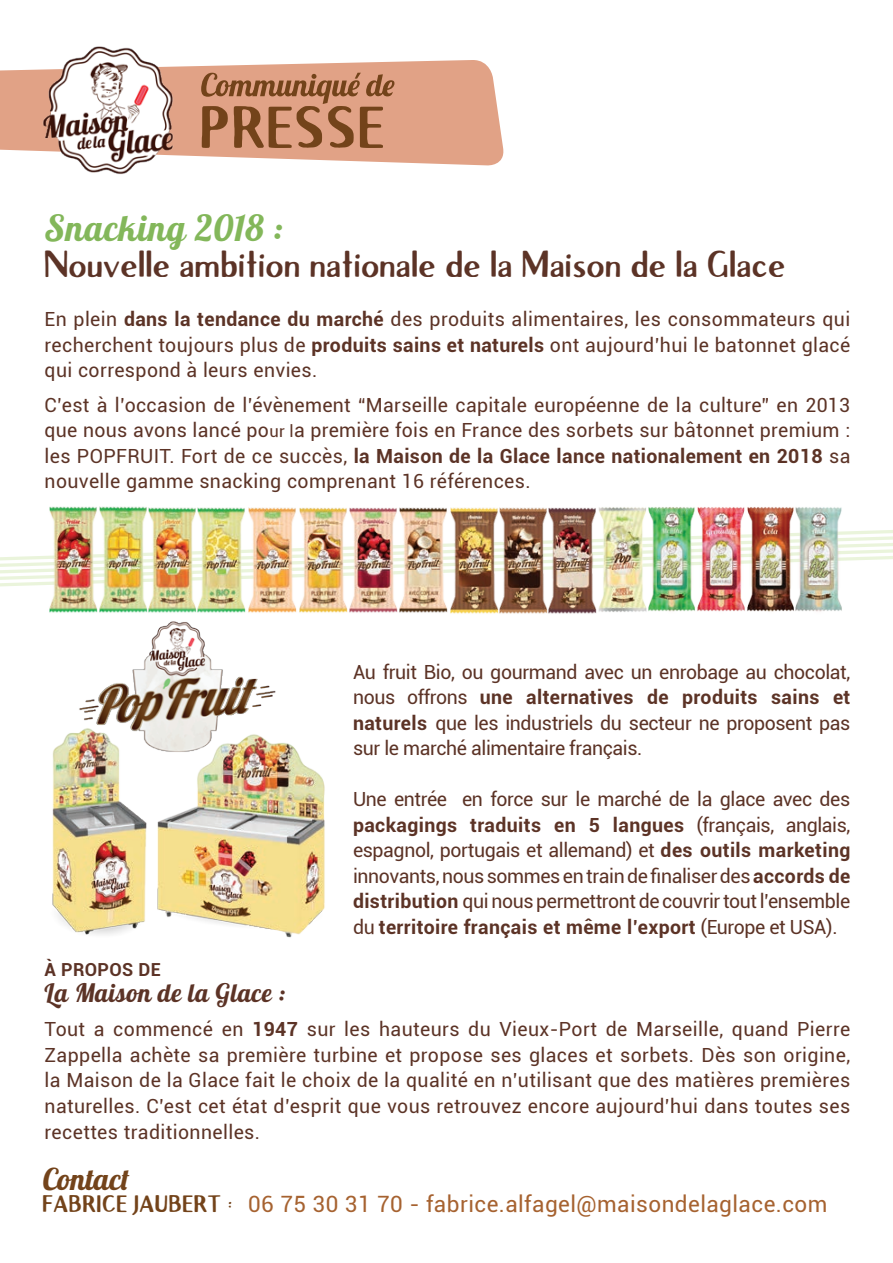
<style>
.page{position:relative;width:893px;height:1263px;background:#fff}
.page>*{position:absolute;margin:0;border:0;box-sizing:border-box;transform-origin:0 0}
.t1{font:37.5px "Avera Sans TC";letter-spacing:.04em;color:#5c3326}
.t2{font:36px "Lobster 1.4";letter-spacing:.02em;color:#83b75a}
.t3{font:30px "Lobster 1.4";color:#73431a}
.t4{font:25.5px "Lobster 1.4";letter-spacing:.02em;color:#5c3326}
.t5{font:700 24px "Avera Sans TC";letter-spacing:.06em;color:#73431a}
.t6{font:22.5px "Roboto";letter-spacing:.02em;color:#a66230}
.t7{font:19.5px/25.5px "Roboto";letter-spacing:.02em;color:#5c3326;text-align:justify}
.t8{font:700 18px "Roboto";letter-spacing:.02em;color:#5c3326}
.s1{font-weight:700}
.s2{font-size:16.5px}
</style>
<div class="page">
<svg style="left:0;top:60px;width:504px;height:106px;fill:#e1a286"></svg>
<img style="left:42px;top:46px;width:133px;height:128px">
<svg style="left:201px;top:73px;width:193px;height:75px;background:#b9805f"></svg>
<svg style="left:0;top:530px;width:893px;height:57px"></svg>
<img style="left:156px;top:507px;width:33px;height:38px">
<img style="left:189px;top:507px;width:50px;height:38px">
<img style="left:41px;top:506px;width:49px;height:39px">
<img style="left:90px;top:506px;width:66px;height:39px">
<img style="left:52px;top:829px;width:95px;height:106px">
<img style="left:157px;top:829px;width:168px;height:109px">
<div style="left:5px;top:545px;width:345px;height:284px;background:#fff;opacity:.42"></div>
<img style="left:77px;top:620px;width:203px;height:133px">
<img style="left:356px;top:507px;width:34px;height:106px">
<img style="left:390px;top:507px;width:51px;height:106px">
<img style="left:239px;top:507px;width:51px;height:108px">
<img style="left:290px;top:507px;width:66px;height:108px">
<img style="left:754px;top:507px;width:32px;height:105px">
<img style="left:656px;top:507px;width:33px;height:105px">
<img style="left:689px;top:507px;width:65px;height:105px">
<img style="left:786px;top:507px;width:66px;height:105px">
<img style="left:556px;top:507px;width:34px;height:107px">
<img style="left:441px;top:507px;width:49px;height:107px">
<img style="left:490px;top:507px;width:66px;height:107px">
<img style="left:590px;top:507px;width:66px;height:107px">
<p class="t2" style="left:45px;top:205px;width:240px">Snacking 2018 :</p>
<p class="t1" style="left:45px;top:244px;width:742px">Nouvelle ambition nationale de la Maison de la Glace</p>
<p class="t7" style="left:45px;top:306px;width:807px">En plein <span class="s1">dans la tendance du marché</span> des produits alimentaires, les consommateurs qui recherchent toujours plus de <span class="s1">produits sains et naturels</span> ont aujourd’hui le batonnet glacé qui correspond à leurs envies.</p>
<p class="t7" style="left:45px;top:391px;width:807px">C’est à l’occasion de l’évènement “Marseille capitale européenne de la culture” en 2013 que nous avons lancé po<span class="s2">ur l</span>a première fois en France des sorbets sur bâtonnet premium : les POPFRUIT. Fort de ce succès, <span class="s1">la Maison de la Glace lance nationalement en 2018</span> sa nouvelle gamme snacking comprenant 16 références.</p>
<p class="t7" style="left:353px;top:658px;width:499px">Au fruit Bio, ou gourmand avec un enrobage au chocolat, nous offrons <span class="s1">une alternatives de produits sains et naturels</span> que les industriels du secteur ne proposent pas sur le marché alimentaire français.</p>
<p class="t7" style="left:353px;top:786px;width:499px">Une entrée en force sur le marché de la glace avec des <span class="s1">packagings traduits en 5 langues</span> (français, anglais, espagnol, portugais et allemand) et <span class="s1">des outils marketing </span>innovants, nous sommes en train de finaliser des <span class="s1">accords de distribution</span> qui nous permettront de couvrir tout l’ensemble du <span class="s1">territoire français et même l’export</span> (Europe et USA).</p>
<p class="t8" style="left:45px;top:957px;width:118px">À PROPOS DE</p>
<p class="t4" style="left:45px;top:976px;width:242px">La Maison de la Glace :</p>
<p class="t7" style="left:45px;top:1016px;width:807px">Tout a commencé en <span class="s1">1947</span> sur les hauteurs du Vieux-Port de Marseille, quand Pierre Zappella achète sa première turbine et propose ses glaces et sorbets. Dès son origine, la Maison de la Glace fait le choix de la qualité en n’utilisant que des matières premières naturelles. C’est cet état d’esprit que vous retrouvez encore aujourd’hui dans toutes ses recettes traditionnelles.</p>
<p class="t3" style="left:43px;top:1160px;width:88px">Contact</p>
<p class="t5" style="left:43px;top:1190px;width:190px">FABRICE JAUBERT :</p>
<p class="t6" style="left:248px;top:1188px;width:581px">06 75 30 31 70 - fabrice.alfagel@maisondelaglace.com</p>
</div>
